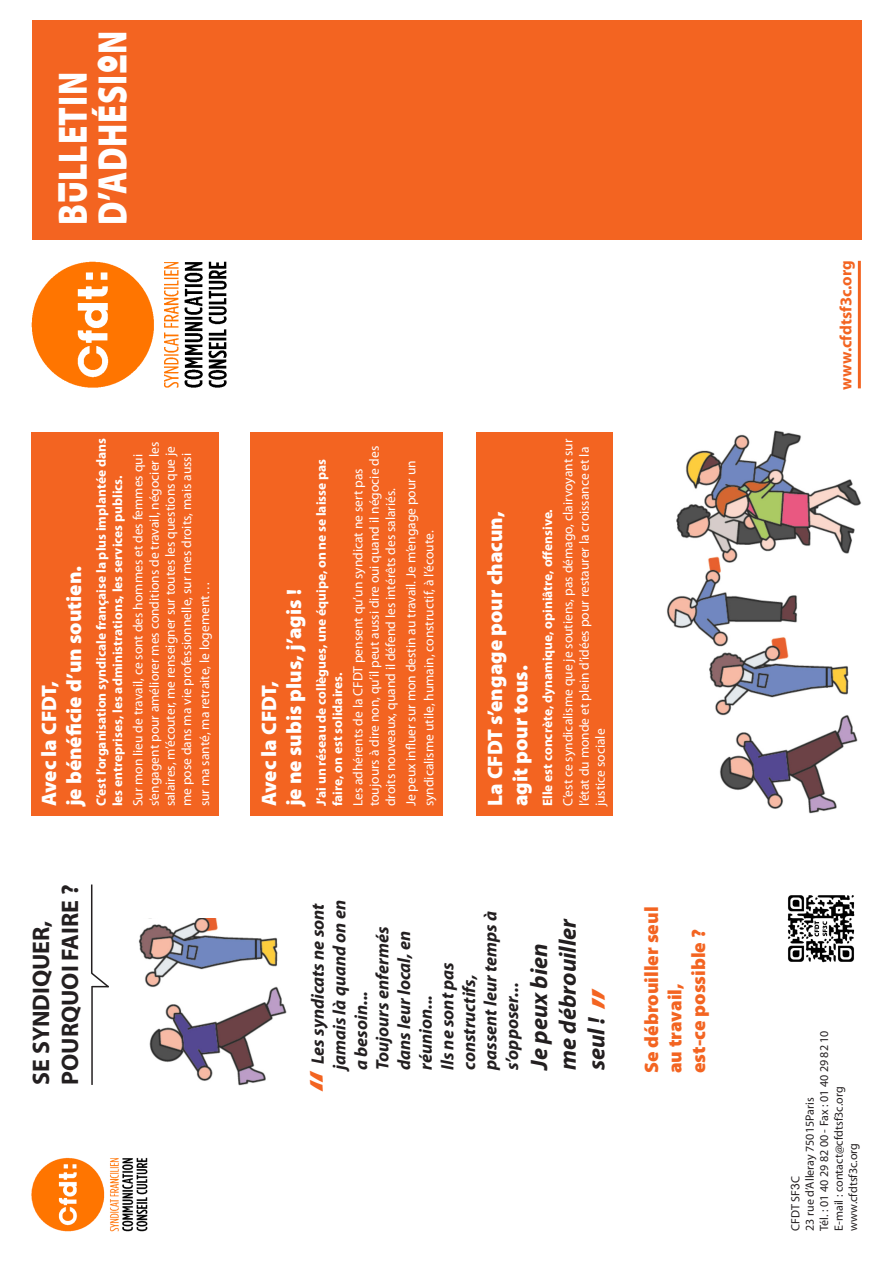
<style>
.page{position:relative;width:893px;height:1263px;background:#fff}
.page>*{position:absolute;margin:0;border:0;box-sizing:border-box;transform-origin:0 0}
.t1{font:italic 700 46.5px "Myriad Pro";color:#f36421}
.t2{font:900 41.25px/39.6px "Myriad Pro";letter-spacing:.02em;color:#fff;scale:.8 1}
.t3{font:italic 700 24px/28.8px "Myriad Pro";color:#231f20}
.t4{font:700 24px/28.8px "Myriad Pro";color:#231f20}
.t5{font:900 21px/25.2px "Myriad Pro";color:#fff}
.t6{font:900 19.5px/23.4px "Myriad Pro";color:#f36421}
.t7{font:italic 700 18px/21.6px "Myriad Pro";color:#231f20}
.t8{font:700 16.5px "Myriad Pro";color:#f36421}
.t9{font:13.5px/16.2px "Myriad Pro";color:#fff}
.t10{font:700 13.5px/16.2px "Myriad Pro";color:#fff}
.t11{font:12px/14.4px "Myriad Pro";color:#231f20}
.s1{font-family:"CFDT";font-stretch:condensed}
.s2{font-family:"Arial"}
</style>
<div class="page">
<div style="left:31px;top:432px;width:188px;height:383px;background:#f36421"></div>
<div style="left:250px;top:432px;width:193px;height:383px;background:#f36421"></div>
<div style="left:476px;top:432px;width:137px;height:383px;background:#f36421"></div>
<div style="left:32px;top:20px;width:830px;height:220px;background:#f36421"></div>
<img style="left:31px;top:261px;width:196px;height:127px">
<img style="left:31px;top:1158px;width:116px;height:73px">
<hr style="left:858px;top:261px;width:3px;height:127px;background:#f36421">
<img style="left:667px;top:430px;width:194px;height:384px">
<img style="left:138px;top:918px;width:149px;height:168px">
<hr style="left:91px;top:986px;width:2px;height:99px;background:#231f20">
<hr style="left:91px;top:884px;width:1px;height:90px;background:#231f20">
<svg style="left:91px;top:971px;width:18px;height:18px"></svg>
<img style="left:787px;top:895px;width:68px;height:68px">
<h2 class="t2" style="left:51px;top:224px;width:239px;rotate:-90deg">B<span class="s1">U</span>LLETIN d’adhési<span class="s1">o</span>n</h2>
<h3 class="t5" style="left:35px;top:806px;width:242px;rotate:-90deg">Avec la CFDT,<br>je bénéficie d’un soutien.</h3>
<p class="t10" style="left:93px;top:806px;width:369px;rotate:-90deg">C’est l’organisation syndicale française la plus implantée dans les entreprises, les administrations, les services publics.</p>
<p class="t9" style="left:130px;top:806px;width:366px;rotate:-90deg">Sur mon lieu de travail, ce sont des hommes et des femmes qui s’engagent pour améliorer mes conditions de travail, négocier les salaires, m’écouter, me renseigner sur toutes les questions que je me pose dans ma vie professionnelle, sur mes droits, mais aussi</p>
<p class="t9" style="left:196px;top:806px;width:226px;rotate:-90deg">sur ma santé, ma retraite, le logement…</p>
<h3 class="t5" style="left:256px;top:806px;width:219px;rotate:-90deg">Avec la CFDT,<br>je ne subis plus, j’agis !</h3>
<p class="t10" style="left:313px;top:806px;width:349px;rotate:-90deg">J’ai un réseau de collègues, une équipe, on ne se laisse pas faire, on est solidaires.</p>
<p class="t9" style="left:350px;top:806px;width:362px;rotate:-90deg">Les adhérents de la CFDT pensent qu’un syndicat ne sert pas toujours à dire non, qu’il peut aussi dire oui quand il négocie des droits nouveaux, quand il défend les intérêts des salariés.</p>
<p class="t9" style="left:402px;top:806px;width:347px;line-height:18px;rotate:-90deg">Je peux influer sur mon destin au travail. Je m’engage pour un syndicalisme utile, humain, constructif, à l’écoute.</p>
<p class="t9" style="left:560px;top:806px;width:369px;rotate:-90deg">C’est ce syndicalisme que je soutiens, pas démago, clairvoyant sur l’état du monde et plein d’idées pour restaurer la croissance et la justice sociale</p>
<h3 class="t5" style="left:482px;top:806px;width:297px;rotate:-90deg">La CFDT s’engage pour chacun, agit pour tous.</h3>
<p class="t10" style="left:539px;top:806px;width:299px;rotate:-90deg">Elle est concrète, dynamique, opiniâtre, offensive.</p>
<h3 class="t4" style="left:26px;top:1085px;width:202px;rotate:-90deg">SE SYNDIQUER,<br>POURQUOI FAIRE ?</h3>
<h3 class="t7" style="left:306px;top:1070px;width:171px;text-indent:6px;rotate:-90deg">Les syndicats ne sont jamais là quand on en a besoin...<br>Toujours enfermés dans leur local, en réunion...<br>Ils ne sont pas constructifs,<br>passent leur temps à s’opposer...</h3>
<h1 class="t1" style="left:337px;top:1068px;width:25px;rotate:90deg">”</h1>
<h3 class="t3" style="left:524px;top:1070px;width:153px;rotate:-90deg">Je peux bien me débrouiller seul !</h3>
<h3 class="t6" style="left:639px;top:1073px;width:168px;rotate:-90deg">Se débrouiller seul au travail,<br>est-ce possible ?</h3>
<h1 class="t1" style="left:578px;top:1012px;width:25px;rotate:-90deg">”</h1>
<p class="t8" style="left:835px;top:390px;width:131px;rotate:-90deg">www.cfdtsf3c.org</p>
<p class="t11" style="left:788px;top:1231px;width:202px;rotate:-90deg">CFDT SF<span class="s2">3</span>C<br>23 rue d’Alleray 75015Paris<br>Tél. : 01 40 29 82 00 - Fax : 01 40 29 82 10<br>E-mail : contact@cfdtsf3c.org www.cfdtsf3c.org</p>
</div>
